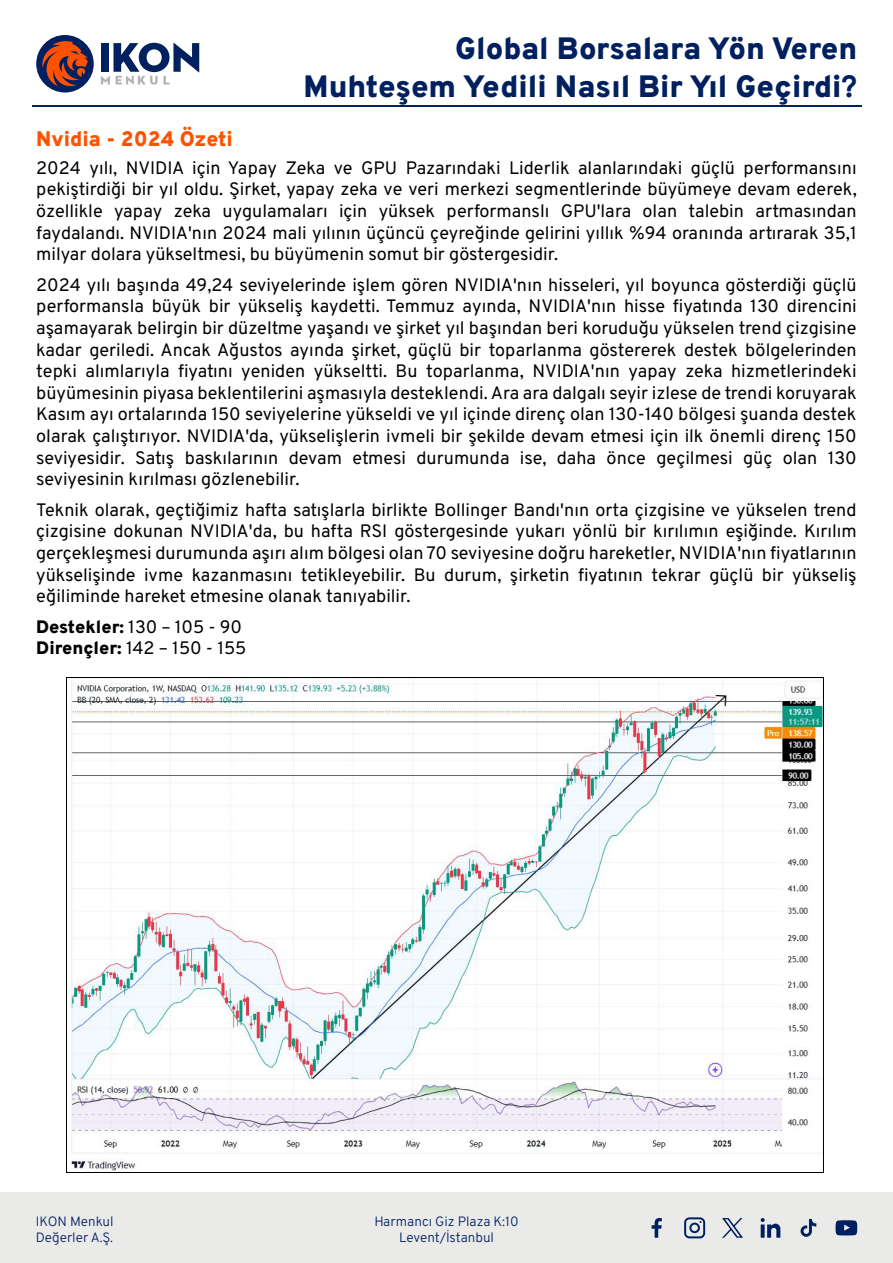
<style>
.page{position:relative;width:893px;height:1263px;background:#fff}
.page>*{position:absolute;margin:0;border:0;box-sizing:border-box;transform-origin:0 0}
.t1{font:900 30.9px/37px "Overpass";color:#00205f;text-align:right}
.t2{font:900 21px "Overpass";color:#ff5100}
.t3{font:18px/21.6px "Overpass";color:#000;text-align:justify}
.t4{font:300 13.5px/16.5px "Overpass";color:#001f60;text-align:center}
.s1{font-weight:700}
.s2{font-weight:900}
</style>
<div class="page">
<div style="left:0;top:1192px;width:893px;height:71px;background:#eaeae9"></div>
<svg style="left:835px;top:1220px;width:22px;height:15px"></svg>
<svg style="left:652px;top:1218px;width:10px;height:20px"></svg>
<svg style="left:684px;top:1217px;width:21px;height:21px"></svg>
<svg style="left:761px;top:1218px;width:19px;height:20px"></svg>
<svg style="left:800px;top:1219px;width:16px;height:18px"></svg>
<svg style="left:722px;top:1218px;width:21px;height:20px"></svg>
<hr style="left:32px;top:105px;width:829px;height:1px;background:#00205f">
<div style="left:36px;top:35px;width:58px;height:57px;background:#00205f;border-radius:50%"></div>
<svg style="left:42px;top:41px;width:47px;height:45px"></svg>
<svg style="left:101px;top:43px;width:98px;height:42px"></svg>
<img style="left:70px;top:678px;width:752px;height:493px">
<p class="t2" style="left:36px;top:122px;width:198px">Nvidia - 2024 Özeti</p>
<h1 class="t1" style="left:304px;top:29px;width:555px">Global Borsalara Yön Veren<br>Muhteşem Yedili Nasıl Bir Yıl Geçirdi<span class="s1">?</span></h1>
<p class="t3" style="left:36px;top:156px;width:822px">2024 yılı, NVIDIA için Yapay Zeka ve GPU Pazarındaki Liderlik alanlarındaki güçlü performansını pekiştirdiği bir yıl oldu. Şirket, yapay zeka ve veri merkezi segmentlerinde büyümeye devam ederek, özellikle yapay zeka uygulamaları için yüksek performanslı GPU'lara olan talebin artmasından faydalandı. NVIDIA'nın 2024 mali yılının üçüncü çeyreğinde gelirini yıllık %94 oranında artırarak 35,1 milyar dolara yükseltmesi, bu büyümenin somut bir göstergesidir.</p>
<p class="t3" style="left:36px;top:273px;width:822px">2024 yılı başında 49,24 seviyelerinde işlem gören NVIDIA'nın hisseleri, yıl boyunca gösterdiği güçlü performansla büyük bir yükseliş kaydetti. Temmuz ayında, NVIDIA'nın hisse fiyatında 130 direncini aşamayarak belirgin bir düzeltme yaşandı ve şirket yıl başından beri koruduğu yükselen trend çizgisine kadar geriledi. Ancak Ağustos ayında şirket, güçlü bir toparlanma göstererek destek bölgelerinden tepki alımlarıyla fiyatını yeniden yükseltti. Bu toparlanma, NVIDIA'nın yapay zeka hizmetlerindeki büyümesinin piyasa beklentilerini aşmasıyla desteklendi. Ara ara dalgalı seyir izlese de trendi koruyarak Kasım ayı ortalarında 150 seviyelerine yükseldi ve yıl içinde direnç olan 130-140 bölgesi şuanda destek olarak çalıştırıyor. NVIDIA'da, yükselişlerin ivmeli bir şekilde devam etmesi için ilk önemli direnç 150 seviyesidir. Satış baskılarının devam etmesi durumunda ise, daha önce geçilmesi güç olan 130 seviyesinin kırılması gözlenebilir.</p>
<p class="t3" style="left:36px;top:498px;width:822px">Teknik olarak, geçtiğimiz hafta satışlarla birlikte Bollinger Bandı'nın orta çizgisine ve yükselen trend çizgisine dokunan NVIDIA'da, bu hafta RSI göstergesinde yukarı yönlü bir kırılımın eşiğinde. Kırılım gerçekleşmesi durumunda aşırı alım bölgesi olan 70 seviyesine doğru hareketler, NVIDIA'nın fiyatlarının yükselişinde ivme kazanmasını tetikleyebilir. Bu durum, şirketin fiyatının tekrar güçlü bir yükseliş eğiliminde hareket etmesine olanak tanıyabilir.</p>
<p class="t3" style="left:36px;top:615px;width:212px"><span class="s2">Destekler:</span> 130 – 105 - 90<br><span class="s2">Dirençler:</span> 142 – 150 - 155</p>
<p class="t4" style="left:36px;top:1212px;width:79px;text-align:left">IKON Menkul<br>Değerler A.Ş.</p>
<p class="t4" style="left:374px;top:1212px;width:146px">Harmancı Giz Plaza K:10<br>Levent/İstanbul</p>
</div>
